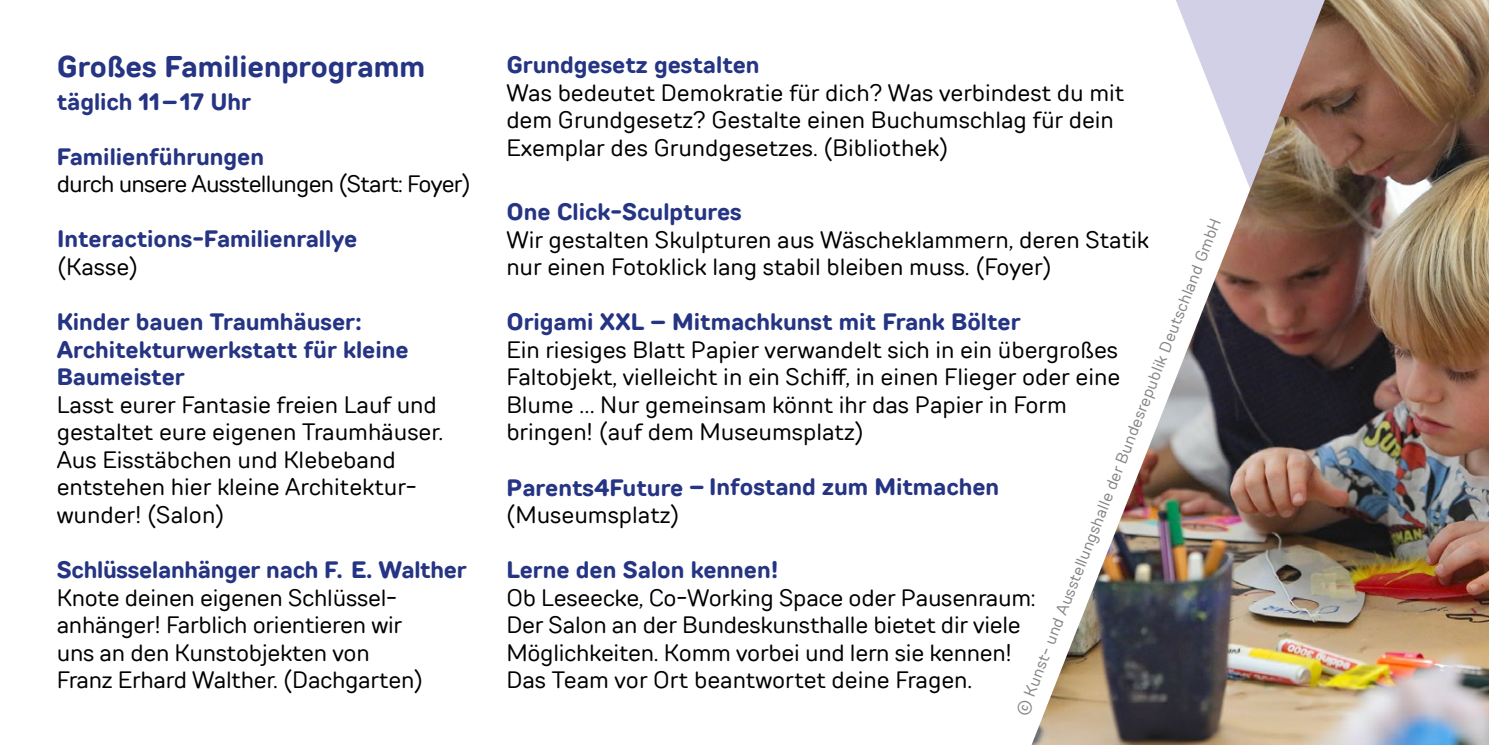
<style>
.page{position:relative;width:1489px;height:745px;background:#fff}
.page>*{position:absolute;margin:0;border:0;box-sizing:border-box;transform-origin:0 0}
.t1{font:700 30px "TT Rounds Neue";color:#253483}
.t2{font:23.75px/27.5px "TT Rounds Neue";color:#000}
.t3{font:700 23.75px/27.5px "TT Rounds Neue";color:#253483}
.t4{font:23.75px "TT Rounds Neue";letter-spacing:-.03em;color:#000}
.t5{font:16.25px "TT Rounds Neue";color:#878786}
</style>
<div class="page">
<img style="left:1032px;top:0;width:456px;height:744px">
<p class="t1" style="left:57px;top:47px;width:370px">Großes Familienprogramm</p>
<p class="t3" style="left:57px;top:88px;width:196px">täglich 11–17 Uhr</p>
<p class="t3" style="left:57px;top:143px;width:209px">Familienführungen</p>
<p class="t4" style="left:57px;top:168px;width:415px">durch unsere Ausstellungen (Start: Foyer)</p>
<p class="t3" style="left:57px;top:225px;width:302px">Interactions-Familienrallye</p>
<p class="t2" style="left:57px;top:252px;width:83px">(Kasse)</p>
<p class="t3" style="left:57px;top:308px;width:353px">Kinder bauen Traumhäuser:<br>Architekturwerkstatt für kleine<br>Baumeister</p>
<p class="t2" style="left:57px;top:390px;width:388px">Lasst eurer Fantasie freien Lauf und gestaltet eure eigenen Traumhäuser.<br>Aus Eisstäbchen und Klebeband entstehen hier kleine Architektur&shy;wunder! (Salon)</p>
<p class="t3" style="left:57px;top:556px;width:411px">Schlüsselanhänger nach F. E. Walther</p>
<p class="t2" style="left:57px;top:583px;width:368px">Knote deinen eigenen Schlüssel&shy;anhänger! Farblich orientieren wir uns an den Kunstobjekten von Franz Erhard Walther. (Dachgarten)</p>
<p class="t3" style="left:506px;top:51px;width:255px">Grundgesetz gestalten</p>
<p class="t2" style="left:506px;top:78px;width:619px">Was bedeutet Demokratie für dich? Was verbindest du mit dem Grundgesetz? Gestalte einen Buchumschlag für dein<br>Exemplar des Grundgesetzes. (Bibliothek)</p>
<p class="t3" style="left:506px;top:198px;width:237px">One Click-Sculptures</p>
<p class="t2" style="left:506px;top:225px;width:644px">Wir gestalten Skulpturen aus Wäscheklammern, deren Statik nur einen Fotoklick lang stabil bleiben muss. (Foyer)</p>
<p class="t3" style="left:506px;top:308px;width:515px">Origami XXL – Mitmachkunst mit Frank Bölter</p>
<p class="t2" style="left:506px;top:335px;width:615px">Ein riesiges Blatt Papier verwandelt sich in ein übergroßes Faltobjekt, vielleicht in ein Schiff, in einen Flieger oder eine Blume … Nur gemeinsam könnt ihr das Papier in Form bringen! (auf dem Museumsplatz)</p>
<p class="t3" style="left:506px;top:473px;width:494px">Parents4Future – Infostand zum Mitmachen</p>
<p class="t2" style="left:506px;top:500px;width:175px">(Museumsplatz)</p>
<p class="t5" style="left:1009px;top:709px;width:534px;rotate:-68deg">© Kunst- und Ausstellungshalle der Bundesrepublik Deutschland GmbH</p>
<p class="t3" style="left:506px;top:555px;width:274px">Lerne den Salon kennen!</p>
<p class="t2" style="left:506px;top:582px;width:531px">Ob Leseecke, Co-Working Space oder Pausenraum:<br>Der Salon an der Bundeskunsthalle bietet dir viele Möglichkeiten. Komm vorbei und lern sie kennen!<br>Das Team vor Ort beantwortet deine Fragen.</p>
</div>
